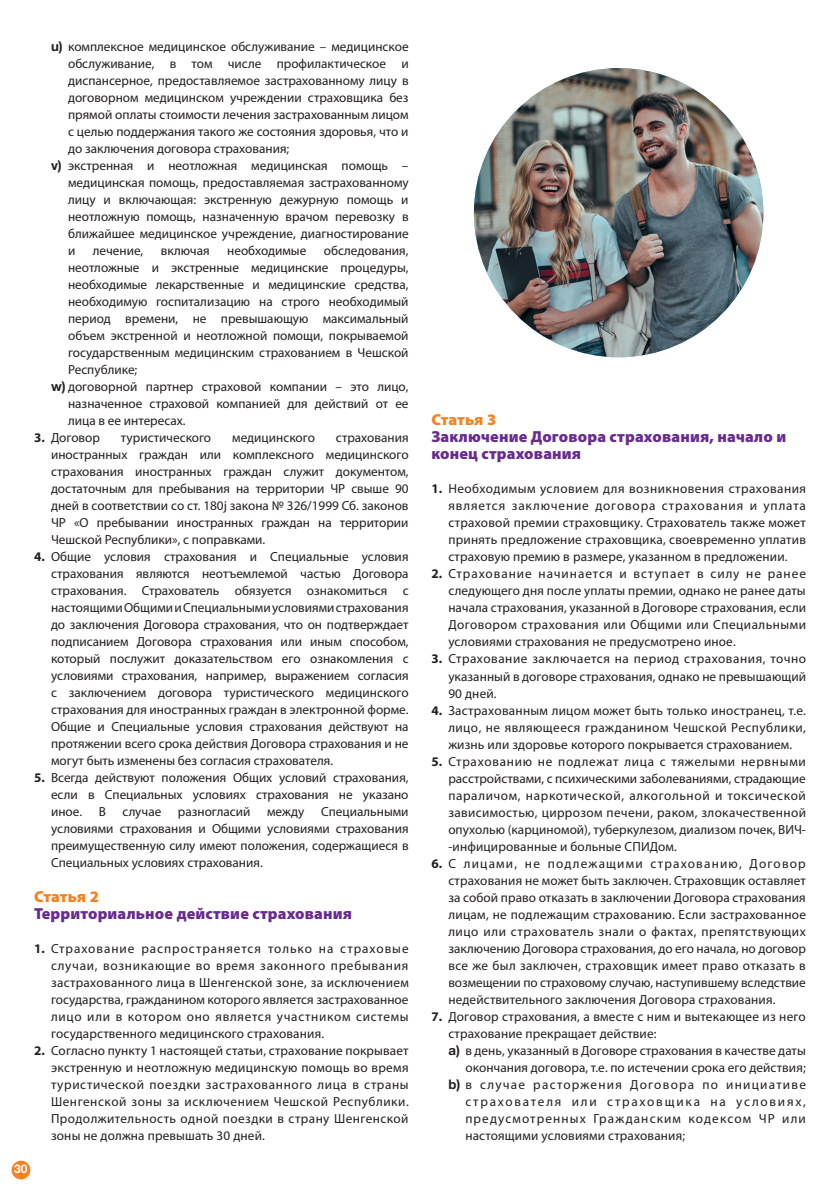
<style>
.page{position:relative;width:840px;height:1191px;background:#fff}
.page>*{position:absolute;margin:0;border:0;box-sizing:border-box;transform-origin:0 0}
.t1{font:900 16px/17px "Myriad Pro";letter-spacing:.01em;color:#672c8e}
.t2{font:900 16px "Myriad Pro";letter-spacing:-.005em;color:#f58220}
.t3{font:13.2px/17px "Myriad Pro";color:#231f20;text-align:justify}
.t4{font:13.2px "Myriad Pro";letter-spacing:.095em;color:#231f20}
.t5{font:13.2px "Myriad Pro";letter-spacing:.085em;color:#231f20}
.t6{font:13.2px "Myriad Pro";letter-spacing:.135em;color:#231f20}
.t7{font:700 12px "Helvetica Neue CE";color:#fff}
.s1{font-family:"Helvetica Neue CE";font-weight:700}
.s2{font-weight:700}
</style>
<div class="page">
<div style="left:12px;top:1160px;width:18px;height:19px;background:#f58220;border-radius:50%"></div>
<img style="left:473px;top:68px;width:290px;height:289px;border-radius:145px">
<p class="t3" style="left:51px;top:38px;width:359px"><span class="s1">u)</span> комплексное медицинское обслуживание – медицинское</p>
<p class="t3" style="left:68px;top:55px;width:342px">обслуживание, в том числе профилактическое и</p>
<p class="t3" style="left:68px;top:72px;width:342px">диспансерное, предоставляемое застрахованному лицу в</p>
<p class="t3" style="left:68px;top:89px;width:342px">договорном медицинском учреждении страховщика без</p>
<p class="t3" style="left:68px;top:106px;width:342px">прямой оплаты стоимости лечения застрахованным лицом</p>
<p class="t3" style="left:68px;top:123px;width:342px">с целью поддержания такого же состояния здоровья, что и</p>
<p class="t3" style="left:68px;top:140px;width:223px">до заключения договора страхования;</p>
<p class="t3" style="left:51px;top:157px;width:359px"><span class="s1">v)</span> экстренная и неотложная медицинская помощь –</p>
<p class="t3" style="left:68px;top:174px;width:342px">медицинская помощь, предоставляемая застрахованному</p>
<p class="t3" style="left:68px;top:191px;width:342px">лицу и включающая: экстренную дежурную помощь и</p>
<p class="t3" style="left:68px;top:208px;width:342px">неотложную помощь, назначенную врачом перевозку в</p>
<p class="t3" style="left:68px;top:225px;width:342px">ближайшее медицинское учреждение, диагностирование</p>
<p class="t3" style="left:68px;top:242px;width:9px">и</p>
<p class="t3" style="left:93px;top:242px;width:52px">лечение,</p>
<p class="t3" style="left:161px;top:242px;width:50px">включая</p>
<p class="t3" style="left:227px;top:242px;width:81px">необходимые</p>
<p class="t3" style="left:323px;top:242px;width:86px">обследования,</p>
<p class="t3" style="left:68px;top:259px;width:342px">неотложные и экстренные медицинские процедуры,</p>
<p class="t3" style="left:68px;top:276px;width:342px">необходимые лекарственные и медицинские средства,</p>
<p class="t3" style="left:68px;top:293px;width:342px">необходимую госпитализацию на строго необходимый</p>
<p class="t3" style="left:68px;top:310px;width:342px">период времени, не превышающую максимальный</p>
<p class="t3" style="left:68px;top:327px;width:342px">объем экстренной и неотложной помощи, покрываемой</p>
<p class="t3" style="left:68px;top:344px;width:342px">государственным медицинским страхованием в Чешской</p>
<p class="t3" style="left:68px;top:361px;width:71px">Республике;</p>
<p class="t3" style="left:51px;top:378px;width:359px"><span class="s1">w)</span> договорной партнер страховой компании – это лицо,</p>
<p class="t3" style="left:68px;top:395px;width:342px">назначенное страховой компанией для действий от ее</p>
<p class="t3" style="left:68px;top:412px;width:119px">лица в ее интересах.</p>
<p class="t3" style="left:34px;top:429px;width:67px"><span class="s2">3.</span> Договор</p>
<p class="t3" style="left:121px;top:429px;width:92px">туристического</p>
<p class="t3" style="left:232px;top:429px;width:84px">медицинского</p>
<p class="t3" style="left:51px;top:429px;width:359px;text-indent:285px">страхования иностранных граждан или комплексного медицинского страхования иностранных граждан служит документом, достаточным для пребывания на территории ЧР свыше 90 дней в соответствии со ст. 180j закона № 326/1999 Сб. законов ЧР «О пребывании иностранных граждан на территории Чешской Республики», с поправками.</p>
<p class="t3" style="left:51px;top:548px;width:359px;text-indent:-17px"><span class="s2">4.</span> Общие условия страхования и Специальные условия страхования являются неотъемлемой частью Договора страхования. Страхователь обязуется ознакомиться с настоящими Общими и Специальными условиями страхования до заключения Договора страхования, что он подтверждает подписанием Договора страхования или иным способом, который послужит доказательством его ознакомления с условиями страхования, например, выражением согласия с заключением договора туристического медицинского страхования для иностранных граждан в электронной форме.<br>Общие и Специальные условия страхования действуют на протяжении всего срока действия Договора страхования и не могут быть изменены без согласия страхователя.</p>
<p class="t3" style="left:51px;top:769px;width:359px;text-indent:-17px"><span class="s2">5.</span> Всегда действуют положения Общих условий страхования, если в Специальных условиях страхования не указано иное.</p>
<p class="t3" style="left:51px;top:803px;width:359px;text-indent:270px">Специальными условиями страхования и Общими условиями страхования преимущественную силу имеют положения, содержащиеся в Специальных условиях страхования.</p>
<p class="t2" style="left:34px;top:887px;width:66px">Статья 2</p>
<p class="t1" style="left:34px;top:905px;width:319px">Территориальное действие страхования</p>
<p class="t3" style="left:51px;top:940px;width:359px;text-indent:-17px"><span class="s2">1.</span> Страхование распространяется только на страховые случаи, возникающие во время законного пребывания застрахованного лица в Шенгенской зоне, за исключением государства, гражданином которого является застрахованное лицо или в котором оно является участником системы государственного медицинского страхования.</p>
<p class="t3" style="left:51px;top:1042px;width:359px;text-indent:-17px"><span class="s2">2.</span> Согласно пункту 1 настоящей статьи, страхование покрывает экстренную и неотложную медицинскую помощь во время туристической поездки застрахованного лица в страны Шенгенской зоны за исключением Чешской Республики.<br>Продолжительность одной поездки в страну Шенгенской зоны не должна превышать 30 дней.</p>
<p class="t3" style="left:99px;top:803px;width:9px">В</p>
<p class="t3" style="left:122px;top:803px;width:40px">случае</p>
<p class="t3" style="left:178px;top:803px;width:74px">разногласий</p>
<p class="t3" style="left:267px;top:803px;width:39px">между</p>
<p class="t7" style="left:14px;top:1161px;width:15px">30</p>
<p class="t2" style="left:431px;top:411px;width:66px">Статья 3</p>
<p class="t1" style="left:431px;top:428px;width:356px">Заключение Договора страхования, начало и конец страхования</p>
<p class="t3" style="left:448px;top:481px;width:359px;text-indent:-17px"><span class="s2">1.</span> Необходимым условием для возникновения страхования является заключение договора страхования и уплата страховой премии страховщику. Страхователь также может принять предложение страховщика, своевременно уплатив страховую премию в размере, указанном в предложении.</p>
<p class="t3" style="left:448px;top:566px;width:359px;text-indent:-17px"><span class="s2">2.</span> Страхование начинается и вступает в силу не ранее следующего дня после уплаты премии, однако не ранее даты начала страхования, указанной в Договоре страхования, если Договором страхования или Общими или Специальными условиями страхования не предусмотрено иное.</p>
<p class="t3" style="left:448px;top:651px;width:359px;text-indent:-17px"><span class="s2">3.</span> Страхование заключается на период страхования, точно указанный в договоре страхования, однако не превышающий 90 дней.</p>
<p class="t3" style="left:448px;top:702px;width:359px;text-indent:-17px"><span class="s2">4.</span> Застрахованным лицом может быть только иностранец, т.е. лицо, не являющееся гражданином Чешской Республики, жизнь или здоровье которого покрывается страхованием.</p>
<p class="t3" style="left:448px;top:753px;width:359px;text-indent:-17px"><span class="s2">5.</span> Страхованию не подлежат лица с тяжелыми нервными расстройствами, с психическими заболеваниями, страдающие параличом, наркотической, алкогольной и токсической зависимостью, циррозом печени, раком, злокачественной опухолью (карциномой), туберкулезом, диализом почек, ВИЧ--инфицированные и больные СПИДом.</p>
<p class="t3" style="left:448px;top:855px;width:359px;text-indent:-17px"><span class="s2">6.</span> С лицами, не подлежащими страхованию, Договор страхования не может быть заключен. Страховщик оставляет за собой право отказать в заключении Договора страхования лицам, не подлежащим страхованию. Если застрахованное лицо или страхователь знали о фактах, препятствующих заключению Договора страхования, до его начала, но договор все же был заключен, страховщик имеет право отказать в возмещении по страховому случаю, наступившему вследствие недействительного заключения Договора страхования.</p>
<p class="t3" style="left:431px;top:1008px;width:376px"><span class="s2">7.</span> Договор страхования, а вместе с ним и вытекающее из него</p>
<p class="t3" style="left:448px;top:1025px;width:209px">страхование прекращает действие:</p>
<p class="t3" style="left:448px;top:1042px;width:359px"><span class="s1">a)</span> в день, указанный в Договоре страхования в качестве даты</p>
<p class="t3" style="left:465px;top:1059px;width:341px">окончания договора, т.е. по истечении срока его действия;</p>
<p class="t4" style="left:448px;top:1077px;width:359px"><span class="s1">b)</span> в случае расторжения Договора по инициативе</p>
<p class="t6" style="left:465px;top:1094px;width:342px">страхователя или страховщика на условиях,</p>
<p class="t5" style="left:465px;top:1111px;width:342px">предусмотренных Гражданским кодексом ЧР или</p>
<p class="t3" style="left:465px;top:1127px;width:221px">настоящими условиями страхования;</p>
</div>
